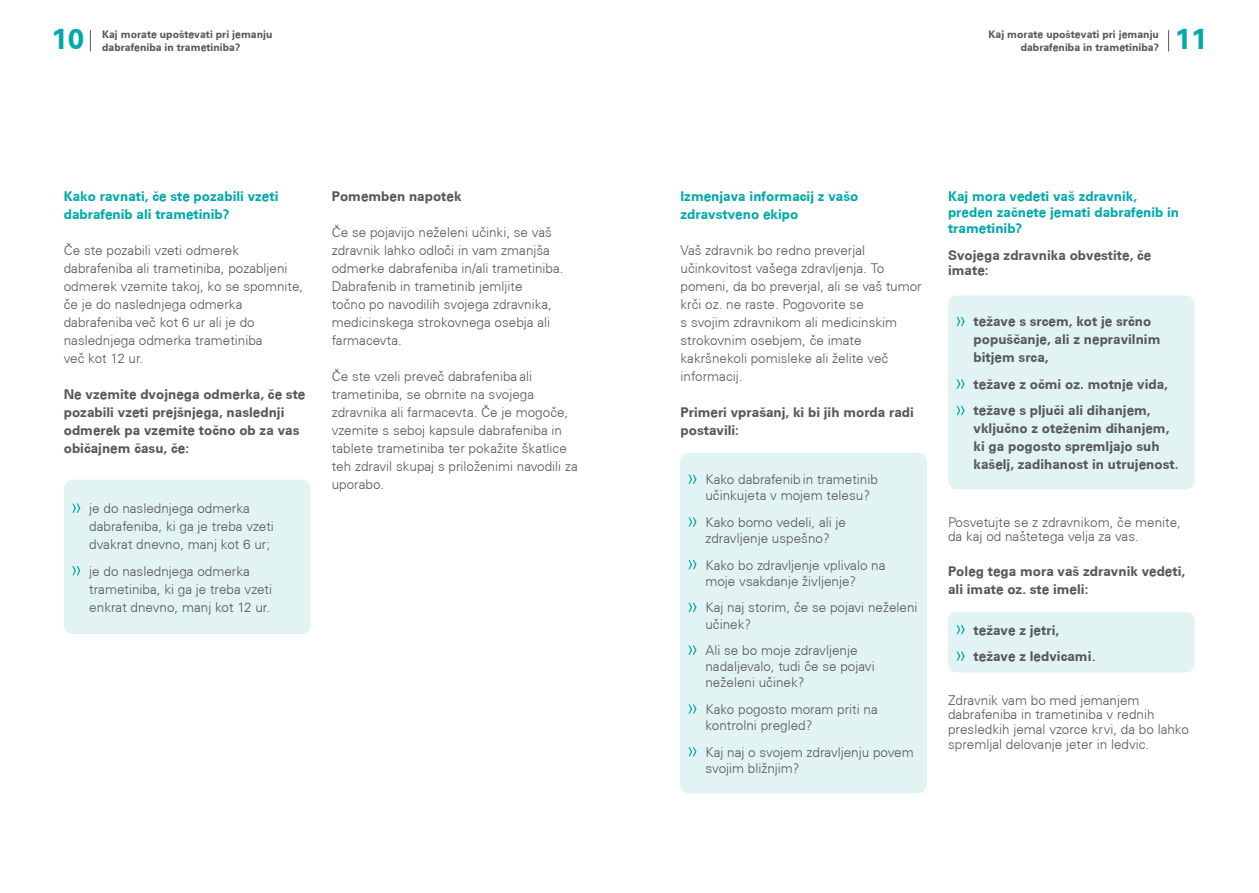
<style>
.page{position:relative;width:1259px;height:893px;background:#fff}
.page>*{position:absolute;margin:0;border:0;box-sizing:border-box;transform-origin:0 0}
.t1{font:700 29.25px "Univers CE";color:#00a9ab}
.t2{font:300 13.5px/18px "Univers CE";color:#57585a}
.t3{font:700 13.5px/18px "Univers CE";color:#57585a}
.t4{font:700 13.5px/18px "Univers CE";color:#00a9ab}
.t5{font:700 10.5px/13.2px "Univers CE";color:#57585a}
.s1{font-weight:300;font-size:18px;color:#231f20}
</style>
<div class="page">
<svg style="left:90px;top:30px;width:1px;height:21px"></svg>
<svg style="left:1168px;top:30px;width:1px;height:21px"></svg>
<div style="left:948px;top:612px;width:246px;height:60px;background:#e2f3f4;border-radius:9px"></div>
<svg style="left:956px;top:625px;width:8px;height:9px"></svg>
<svg style="left:956px;top:651px;width:8px;height:10px"></svg>
<div style="left:948px;top:296px;width:246px;height:193px;background:#e2f3f4;border-radius:9px"></div>
<svg style="left:956px;top:317px;width:8px;height:9px"></svg>
<svg style="left:956px;top:379px;width:8px;height:10px"></svg>
<svg style="left:956px;top:406px;width:8px;height:9px"></svg>
<div style="left:680px;top:453px;width:247px;height:340px;background:#e2f3f4;border-radius:9px"></div>
<svg style="left:688px;top:475px;width:8px;height:9px"></svg>
<svg style="left:688px;top:517px;width:8px;height:10px"></svg>
<svg style="left:688px;top:560px;width:8px;height:9px"></svg>
<svg style="left:688px;top:603px;width:8px;height:9px"></svg>
<svg style="left:688px;top:645px;width:8px;height:10px"></svg>
<svg style="left:688px;top:704px;width:8px;height:10px"></svg>
<svg style="left:688px;top:747px;width:8px;height:9px"></svg>
<div style="left:64px;top:480px;width:246px;height:154px;background:#e2f3f4;border-radius:9px"></div>
<svg style="left:72px;top:503px;width:8px;height:10px"></svg>
<svg style="left:72px;top:566px;width:8px;height:9px"></svg>
<h1 class="t1" style="left:51px;top:22px;width:34px">10</h1>
<h1 class="t1" style="left:1175px;top:22px;width:34px">11</h1>
<p class="t5" style="left:102px;top:28px;width:172px">Kaj morate upoštevati pri jemanju dabrafeniba in trametiniba?</p>
<p class="t5" style="left:988px;top:28px;width:172px;text-align:right">Kaj morate upoštevati pri jemanju dabrafeniba in trametiniba?</p>
<p class="t4" style="left:64px;top:188px;width:216px">Kako ravnati, če ste pozabili vzeti dabrafenib ali trametinib?</p>
<p class="t2" style="left:64px;top:242px;width:241px">Če ste pozabili vzeti odmerek dabrafeniba ali trametiniba, pozabljeni odmerek vzemite takoj, ko se spomnite, če je do naslednjega odmerka dabrafeniba več kot 6 ur ali je do naslednjega odmerka trametiniba<br>več kot 12 ur.</p>
<p class="t3" style="left:64px;top:386px;width:243px">Ne vzemite dvojnega odmerka, če ste pozabili vzeti prejšnjega, naslednji odmerek pa vzemite točno ob za vas običajnem času, če:</p>
<p class="t2" style="left:89px;top:500px;width:186px">je do naslednjega odmerka dabrafeniba, ki ga je treba vzeti dvakrat dnevno, manj kot 6 ur;</p>
<p class="t2" style="left:89px;top:562px;width:184px">je do naslednjega odmerka trametiniba, ki ga je treba vzeti enkrat dnevno, manj kot 12 ur.</p>
<p class="t3" style="left:332px;top:188px;width:131px">Pomemben napotek</p>
<p class="t2" style="left:332px;top:224px;width:233px">Če se pojavijo neželeni učinki, se vaš zdravnik lahko odloči in vam zmanjša odmerke dabrafeniba in/ali trametiniba.<br>Dabrafenib in trametinib jemljite<br>točno po navodilih svojega zdravnika, medicinskega strokovnega osebja ali farmacevta.</p>
<p class="t2" style="left:332px;top:368px;width:247px">Če ste vzeli preveč dabrafeniba ali trametiniba, se obrnite na svojega zdravnika ali farmacevta. Če je mogoče, vzemite s seboj kapsule dabrafeniba in tablete trametiniba ter pokažite škatlice teh zdravil skupaj s priloženimi navodili za uporabo.</p>
<p class="t4" style="left:680px;top:188px;width:179px">Izmenjava informacij z vašo zdravstveno ekipo</p>
<p class="t2" style="left:680px;top:242px;width:243px">Vaš zdravnik bo redno preverjal učinkovitost vašega zdravljenja. To pomeni, da bo preverjal, ali se vaš tumor krči oz. ne raste. Pogovorite se<br>s svojim zdravnikom ali medicinskim strokovnim osebjem, če imate kakršnekoli pomisleke ali želite več informacij.</p>
<p class="t3" style="left:680px;top:404px;width:235px">Primeri vprašanj, ki bi jih morda radi postavili:</p>
<p class="t2" style="left:705px;top:472px;width:174px;line-height:16.2px">Kako dabrafenib in trametinib učinkujeta v mojem telesu?</p>
<p class="t2" style="left:705px;top:514px;width:142px;line-height:16.2px">Kako bomo vedeli, ali je zdravljenje uspešno?</p>
<p class="t2" style="left:705px;top:557px;width:181px;line-height:16.2px">Kako bo zdravljenje vplivalo na moje vsakdanje življenje?</p>
<p class="t2" style="left:705px;top:600px;width:214px;line-height:16.2px">Kaj naj storim, če se pojavi neželeni učinek?</p>
<p class="t2" style="left:705px;top:642px;width:171px;line-height:16.2px">Ali se bo moje zdravljenje nadaljevalo, tudi če se pojavi neželeni učinek?</p>
<p class="t2" style="left:705px;top:701px;width:174px;line-height:16.2px">Kako pogosto moram priti na kontrolni pregled?</p>
<p class="t2" style="left:705px;top:744px;width:210px;line-height:16.2px">Kaj naj o svojem zdravljenju povem svojim bližnjim?</p>
<p class="t4" style="left:948px;top:189px;width:233px;line-height:16.2px">Kaj mora vedeti vaš zdravnik, preden začnete jemati dabrafenib in trametinib?</p>
<p class="t3" style="left:948px;top:248px;width:205px;line-height:14.9px">Svojega zdravnika obvestite, če imate:</p>
<p class="t3" style="left:973px;top:313px;width:188px">težave s srcem, kot je srčno popuščanje, ali z nepravilnim bitjem srca,</p>
<p class="t3" style="left:973px;top:371px;width:196px;line-height:26.5px">težave z očmi oz. motnje vida, težave s pljuči ali dihanjem,</p>
<p class="t3" style="left:973px;top:420px;width:206px">vključno z oteženim dihanjem, ki ga pogosto spremljajo suh kašelj, zadihanost in utrujenost.</p>
<p class="t2" style="left:948px;top:515px;width:234px;line-height:14.9px">Posvetujte se z zdravnikom, če menite, da kaj od naštetega velja za vas.</p>
<p class="t3" style="left:948px;top:562px;width:239px">Poleg tega mora vaš zdravnik vedeti, ali imate oz. ste imeli:</p>
<p class="t3" style="left:973px;top:617px;width:124px;line-height:26.5px">težave z jetri, težave z ledvicami<span class="s1">.</span></p>
<p class="t2" style="left:948px;top:693px;width:242px;line-height:14.9px">Zdravnik vam bo med jemanjem dabrafeniba in trametiniba v rednih presledkih jemal vzorce krvi, da bo lahko spremljal delovanje jeter in ledvic.</p>
</div>
